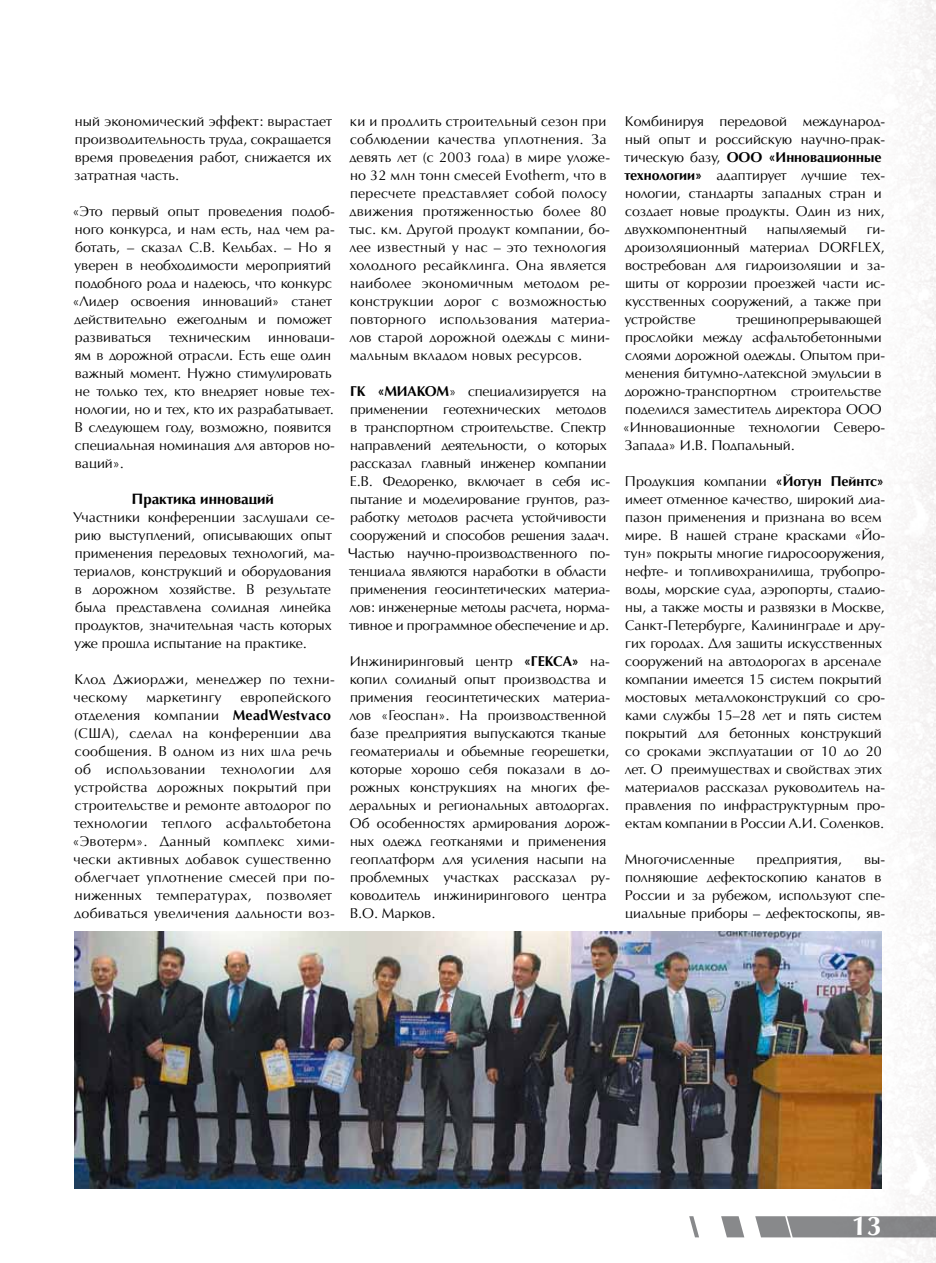
<style>
.page{position:relative;width:936px;height:1263px;background:#fff}
.page>*{position:absolute;margin:0;border:0;box-sizing:border-box;transform-origin:0 0}
.t1{font:700 27px "AG Opus High Resolution";color:#fff}
.t2{font:700 15px "AG Opus High Resolution";color:#000}
.t3{font:14.25px/18px "AG Opus High Resolution";color:#000}
.t4{font:14.25px/18px "AG Opus High Resolution";letter-spacing:.02em;color:#000}
.s1{font-weight:700}
</style>
<div class="page">
<img style="left:795px;top:0;width:140px;height:1263px">
<svg style="left:689px;top:1216px;width:246px;height:21px"></svg>
<img style="left:74px;top:931px;width:807px;height:257px">
<p class="t3" style="left:74px;top:112px;width:259px;text-align:justify">ный экономический эффект: вырастает производительность труда, сокращается время проведения работ, снижается их затратная часть.</p>
<p class="t3" style="left:72px;top:202px;width:264px">«Это первый опыт проведения подоб&shy;ного конкурса, и нам есть, над чем ра&shy;ботать, – сказал С.В. Кельбах. – Но я уверен в необходимости мероприятий подобного рода и надеюсь, что конкурс «Лидер освоения инноваций» станет действительно ежегодным и поможет развиваться техническим инноваци&shy;ям в дорожной отрасли. Есть еще один важный момент. Нужно стимулировать не только тех, кто внедряет новые тех&shy;нологии, но и тех, кто их разрабатывает.<br>В следующем году, возможно, появится специальная номинация для авторов но&shy;ваций».</p>
<p class="t2" style="left:132px;top:490px;width:143px">Практика инноваций</p>
<p class="t3" style="left:73px;top:508px;width:263px">Участники конференции заслушали се&shy;рию выступлений, описывающих опыт применения передовых технологий, ма&shy;териалов, конструкций и оборудования в дорожном хозяйстве. В результате была представлена солидная линейка продуктов, значительная часть которых уже прошла испытание на практике.</p>
<p class="t4" style="left:73px;top:670px;width:263px">Клод Джиорджи, менеджер по техни&shy;ческому</p>
<p class="t4" style="left:72px;top:688px;width:264px;text-indent:168px">европейского отделения компании <span class="s1">MeadWestvaco </span>(США), сделал на конференции два сообщения. В одном из них шла речь об использовании технологии для устройства дорожных покрытий при строительстве и ремонте автодорог по технологии теплого асфальтобетона «Эвотерм». Данный комплекс хими&shy;чески активных добавок существенно облегчает уплотнение смесей при по&shy;ниженных температурах, позволяет добиваться увеличения дальности воз-</p>
<p class="t4" style="left:146px;top:688px;width:77px">маркетингу</p>
<p class="t4" style="left:349px;top:112px;width:262px">ки и продлить строительный сезон при соблюдении качества уплотнения. За девять лет (с 2003 года) в мире уложе&shy;но 32 млн тонн смесей Evotherm, что в пересчете представляет собой полосу движения протяженностью более 80 тыс. км. Другой продукт компании, бо&shy;лее известный у нас – это технология холодного ресайклинга. Она является наиболее экономичным методом ре&shy;конструкции дорог с возможностью повторного использования материа&shy;лов старой дорожной одежды с мини&shy;мальным вкладом новых ресурсов.</p>
<p class="t3" style="left:348px;top:382px;width:264px"><span class="s1">ГК «МИАКОМ</span>» специализируется на применении геотехнических методов в транспортном строительстве. Спектр направлений деятельности, о которых рассказал главный инженер компании Е.В. Федоренко, включает в себя ис&shy;пытание и моделирование грунтов, раз&shy;работку методов расчета устойчивости сооружений и способов решения задач.<br>Частью научно-производственного по&shy;тенциала являются наработки в области применения геосинтетических материа&shy;лов: инженерные методы расчета, норма&shy;тивное и программное обеспечение и др.</p>
<p class="t3" style="left:349px;top:652px;width:262px">Инжиниринговый центр <span class="s1">«ГЕКСА»</span> на&shy;копил солидный опыт производства и примения геосинтетических материа&shy;лов «Геоспан». На производственной базе предприятия выпускаются тканые геоматериалы и объемные георешетки, которые хорошо себя показали в до&shy;рожных конструкциях на многих фе&shy;деральных и региональных автодоргах.<br>Об особенностях армирования дорож&shy;ных одежд геотканями и применения геоплатформ для усиления насыпи на проблемных участках рассказал ру&shy;ководитель инжинирингового центра В.О. Марков.</p>
<p class="t3" style="left:624px;top:112px;width:262px">Комбинируя передовой международ&shy;ный опыт и российскую научно-прак&shy;тическую базу, <span class="s1">ООО «Инновационные технологии»</span> адаптирует лучшие тех&shy;нологии, стандарты западных стран и создает новые продукты. Один из них, двухкомпонентный</p>
<p class="t3" style="left:767px;top:220px;width:81px">напыляемый</p>
<p class="t3" style="left:624px;top:220px;width:262px;text-indent:242px">ги&shy;дроизоляционный материал DORFLEX, востребован для гидроизоляции и за&shy;щиты от коррозии проезжей части ис&shy;кусственных сооружений, а также при устройстве</p>
<p class="t3" style="left:622px;top:310px;width:264px;text-indent:113px">трещинопрерывающей прослойки между асфальтобетонными слоями дорожной одежды. Опытом при&shy;менения битумно-латексной эмульсии в дорожно-транспортном строительстве поделился заместитель директора ООО «Инновационные технологии Северо-Запада» И.В. Подпальный.</p>
<p class="t3" style="left:624px;top:472px;width:262px">Продукция компании <span class="s1">«Йотун Пейнтс» </span>имеет отменное качество, широкий диа&shy;пазон применения и признана во всем мире. В нашей стране красками «Йо&shy;тун» покрыты многие гидросооружения, нефте- и топливохранилища, трубопро&shy;воды, морские суда, аэропорты, стадио&shy;ны, а также мосты и развязки в Москве, Санкт-Петербурге, Калининграде и дру&shy;гих городах. Для защиты искусственных сооружений на автодорогах в арсенале компании имеется 15 систем покрытий мостовых металлоконструкций со сро&shy;ками службы 15–28 лет и пять систем покрытий для бетонных конструкций со сроками эксплуатации от 10 до 20 лет. О преимуществах и свойствах этих материалов рассказал руководитель на&shy;правления по инфраструктурным про&shy;ектам компании в России А.И. Соленков.</p>
<p class="t3" style="left:625px;top:850px;width:111px">Многочисленные</p>
<p class="t3" style="left:756px;top:850px;width:87px">предприятия,</p>
<p class="t3" style="left:625px;top:850px;width:262px;text-indent:239px">вы&shy;полняющие дефектоскопию канатов в<br>России и за рубежом, используют спе&shy;циальные приборы – дефектоскопы, яв-</p>
<h1 class="t1" style="left:851px;top:1210px;width:32px">13</h1>
</div>
